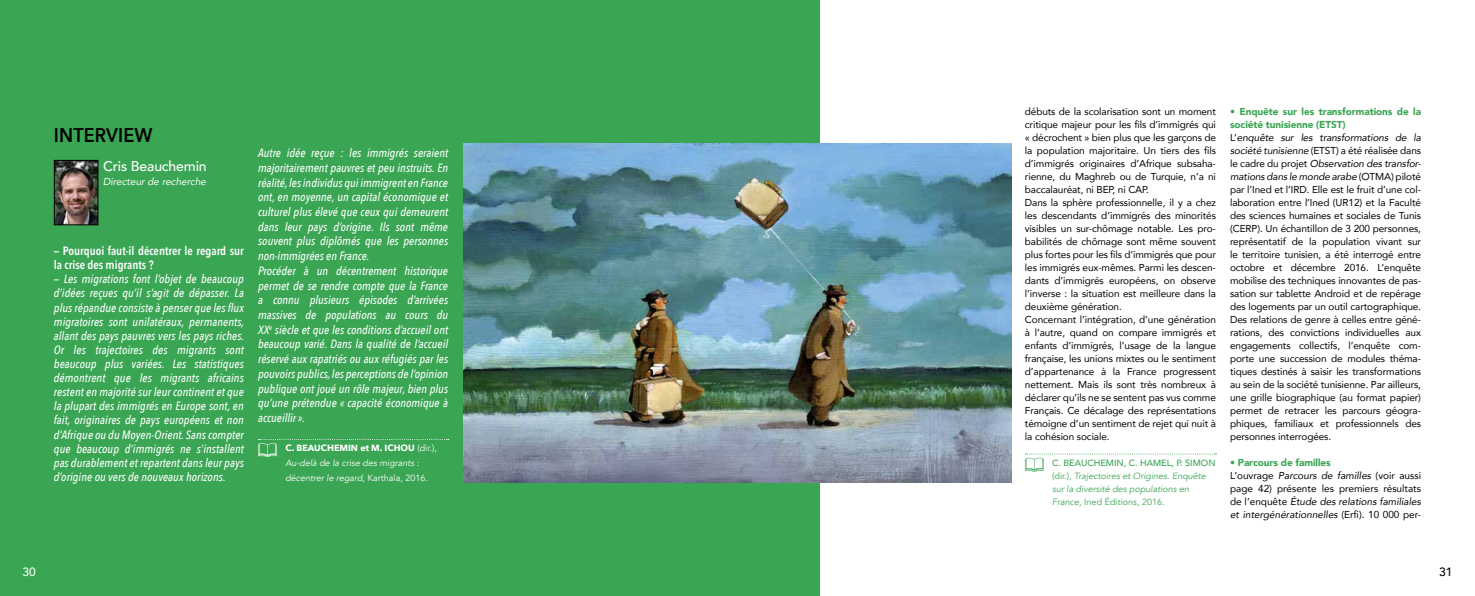
<style>
.page{position:relative;width:1475px;height:596px;background:#fff}
.page>*{position:absolute;margin:0;border:0;box-sizing:border-box;transform-origin:0 0}
.t1{font:600 19.8px "Avenir Next";letter-spacing:.01em;color:#000;scale:.91 1}
.t2{font:500 14px "Avenir";letter-spacing:-.01em;color:#fff}
.t3{font:italic 500 12px/14.7px "Avenir Next Condensed";color:#fff;text-align:justify}
.t4{font:600 12px/14.1px "Avenir Next Condensed";color:#fff}
.t5{font:500 12px "Avenir";color:#000}
.t6{font:500 12px "Avenir";color:#fff}
.t7{font:10px/13px "Avenir";letter-spacing:-.01em;color:#000}
.t8{font:italic 10px "Avenir";color:#fff}
.t9{font:italic 9px/13px "Avenir";color:#3aa654}
.t10{font:italic 9px/14.7px "Avenir";color:#fff}
.t11{font:700 9px "Avenir Next";color:#fff}
.s1{font-family:"Avenir";font-weight:400}
.s2{font-style:normal}
.s3{font-weight:500;font-style:normal}
.s4{font-weight:900;color:#3aa654}
.s5{font-style:italic}
</style>
<div class="page">
<svg style="left:1024px;top:453px;width:192px;height:18px"></svg>
<div style="left:0;top:0;width:819px;height:595px;background:#3aa654"></div>
<img style="left:464px;top:143px;width:546px;height:338px">
<svg style="left:258px;top:439px;width:190px;height:17px"></svg>
<img style="left:56px;top:162px;width:40px;height:61px">
<div style="left:54px;top:160px;width:44px;height:65px;border:1px solid #000"></div>
<h1 class="t1" style="left:54px;top:118px;width:110px">INTERVIEW</h1>
<h2 class="t2" style="left:103px;top:153px;width:105px">Cris Beauchemin</h2>
<p class="t8" style="left:103px;top:175px;width:105px">Directeur de recherche</p>
<p class="t4" style="left:54px;top:243px;width:191px">— Pourquoi faut-il décentrer le regard sur la crise des migrants ?</p>
<p class="t3" style="left:54px;top:272px;width:192px;line-height:14.1px">— Les migrations font l’objet de beaucoup d’idées reçues qu’il s’agit de dépasser. La plus répandue consiste à penser que les flux migratoires sont unilatéraux, permanents, allant des pays pauvres vers les pays riches.<br>Or les trajectoires des migrants sont beaucoup plus variées. Les statistiques démontrent que les migrants africains restent en majorité sur leur continent et que la plupart des immigrés en Europe sont, en fait, originaires de pays européens et non d’Afrique ou du Moyen-Orient. Sans compter que beaucoup d’immigrés ne s’installent pas durablement et repartent dans leur pays d’origine ou vers de nouveaux horizons.</p>
<p class="t3" style="left:258px;top:145px;width:191px;text-align:left">Autre idée reçue : les immigrés seraient majoritairement pauvres et peu instruits. En réalité, les individus qui immigrent en France ont, en moyenne, un capital économique et culturel plus élevé que ceux qui demeurent dans leur pays d’origine. Ils sont même souvent plus diplômés que les personnes non-immigrées en France.<br>Procéder à un décentrement historique permet de se rendre compte que la France a connu plusieurs épisodes d’arrivées massives de populations au cours du XX<sup>e</sup> siècle et que les conditions d’accueil ont beaucoup varié. Dans la qualité de l’accueil réservé aux rapatriés ou aux réfugiés par les pouvoirs publics, les perceptions de l’opinion publique ont joué un rôle majeur, bien plus qu’une prétendue « capacité économique à accueillir ».</p>
<p class="t11" style="left:285px;top:440px;width:153px">C. BEAUCHEMIN et M. ICHOU <span class="s1">(dir.),</span></p>
<p class="t10" style="left:285px;top:455px;width:144px">Au-delà de la crise des migrants : décentrer le regard<span class="s2">, Karthala, 2016.</span></p>
<p class="t6" style="left:23px;top:561px;width:15px">30</p>
<p class="t7" style="left:1024px;top:104px;width:192px">débuts de la scolarisation sont un moment critique majeur pour les fils d’immigrés qui « décrochent » bien plus que les garçons de la population majoritaire. Un tiers des fils d’immigrés originaires d’Afrique subsaha&shy;rienne, du Maghreb ou de Turquie, n’a ni baccalauréat, ni BEP, ni CAP.<br>Dans la sphère professionnelle, il y a chez les descendants d’immigrés des minorités visibles un sur-chômage notable. Les pro&shy;babilités de chômage sont même souvent plus fortes pour les fils d’immigrés que pour les immigrés eux-mêmes. Parmi les descen&shy;dants d’immigrés européens, on observe l’inverse : la situation est meilleure dans la deuxième génération.<br>Concernant l’intégration, d’une génération à l’autre, quand on compare immigrés et enfants d’immigrés, l’usage de la langue française, les unions mixtes ou le sentiment d’appartenance à la France progressent nettement. Mais ils sont très nombreux à déclarer qu’ils ne se sentent pas vus comme Français. Ce décalage des représentations témoigne d’un sentiment de rejet qui nuit à la cohésion sociale.</p>
<p class="t9" style="left:1052px;top:456px;width:165px"><span class="s3">C. BEAUCHEMIN, C. HAMEL, P. SIMON </span><span class="s2">(dir.),</span> Trajectoires et Origines. Enquête sur la diversité des populations en France<span class="s2">, Ined Éditions, 2016.</span></p>
<p class="t7" style="left:1229px;top:104px;width:192px"><span class="s4">• Enquête sur les transformations de la société tunisienne (ETST)<br></span>L’<span class="s5">enquête sur les transformations de la société tunisienne</span> (ETST) a été réalisée dans le cadre du projet <span class="s5">Observation des transfor&shy;mations dans le monde arabe</span> (OTMA) piloté par l’Ined et l’IRD. Elle est le fruit d’une col&shy;laboration entre l’Ined (UR12) et la Faculté des sciences humaines et sociales de Tunis (CERP). Un échantillon de 3 200 personnes, représentatif de la population vivant sur le territoire tunisien, a été interrogé entre octobre et décembre 2016. L’enquête mobilise des techniques innovantes de pas&shy;sation sur tablette Android et de repérage des logements par un outil cartographique.<br>Des relations de genre à celles entre géné&shy;rations, des convictions individuelles aux engagements collectifs, l’enquête com&shy;porte une succession de modules théma&shy;tiques destinés à saisir les transformations au sein de la société tunisienne. Par ailleurs, une grille biographique (au format papier) permet de retracer les parcours géogra&shy;phiques, familiaux et professionnels des personnes interrogées.</p>
<p class="t7" style="left:1229px;top:455px;width:192px"><span class="s4">• Parcours de familles<br></span>L’ouvrage <span class="s5">Parcours de familles</span> (voir aussi page 42) présente les premiers résultats de l’enquête <span class="s5">Étude des relations familiales et intergénérationnelles</span> (Erfi). 10 000 per-</p>
<p class="t5" style="left:1438px;top:561px;width:15px">31</p>
</div>
